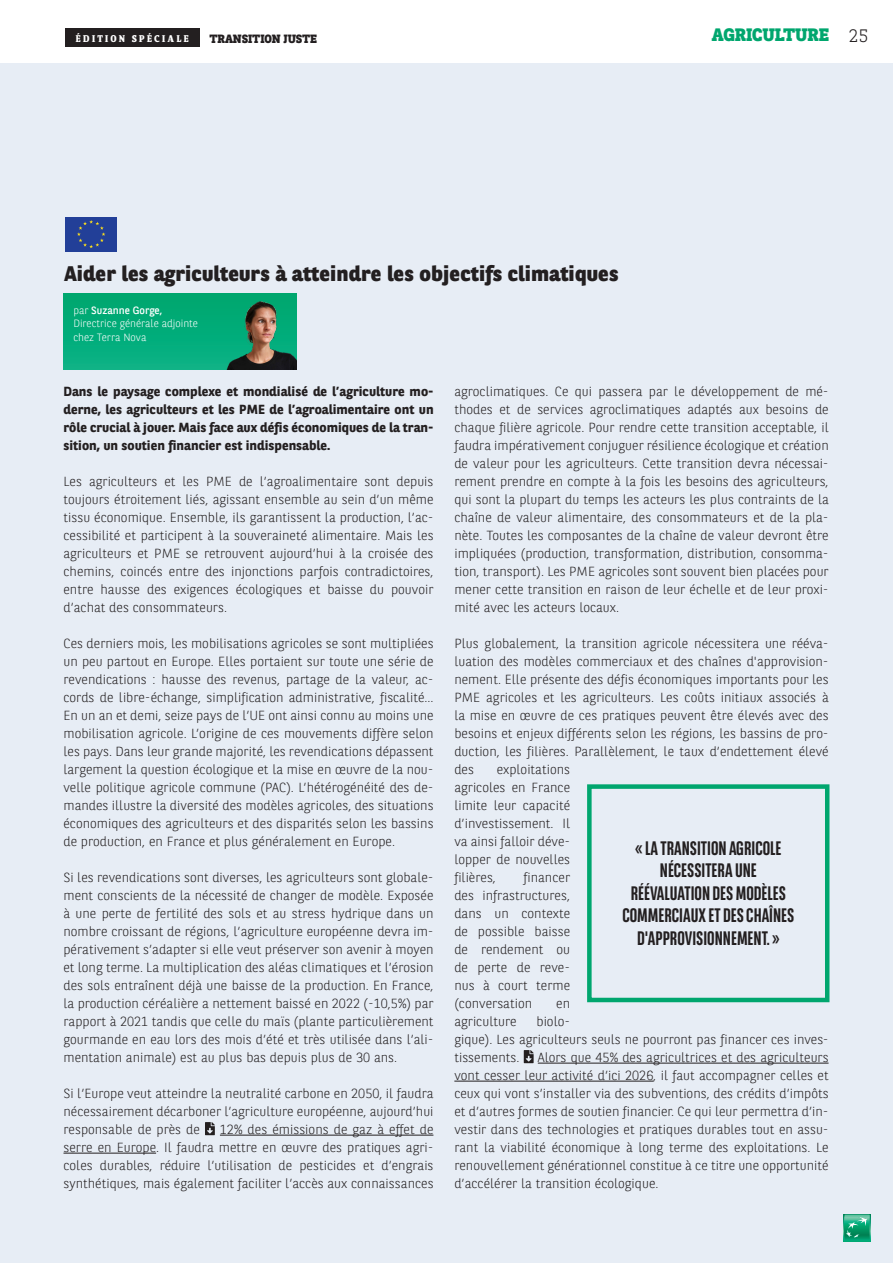
<style>
.page{position:relative;width:893px;height:1263px;background:#fff}
.page>*{position:absolute;margin:0;border:0;box-sizing:border-box;transform-origin:0 0}
.t1{font:800 21px "BNPP Sans";letter-spacing:.01em;color:#231f20}
.KOP_SACKERS{font:700 19.5px/22.5px "BNPP Sans Condensed";color:#231f20;text-align:center}
.KOP_CHRONICLE{font:800 18px "BNPP Slab Serif";letter-spacing:-.01em;color:#00a66e}
.KOP_CHRONICLE-2{font:300 18px "BNPP Slab Serif";color:#231f20}
.KOP_SACKERS-2{font:300 13.2px/18px "BNPP Sans";color:#231f20;text-align:justify}
.KOP_SACKERS-3{font:700 13.2px/18px "BNPP Sans";color:#231f20;text-align:justify}
.KOP_CHRONICLE-3{font:800 12px "BNPP Slab Serif";letter-spacing:-.01em;color:#231f20}
.t2{font:300 10.5px/13.5px "BNPP Sans";color:#fff}
.KOP_CHRONICLE-4{font:800 9.75px "BNPP Serif";letter-spacing:.2em;color:#fff}
.s1{font-weight:400}
</style>
<div class="page">
<div style="left:0;top:64px;width:893px;height:1199px;background:#e7edf5"></div>
<svg style="left:843px;top:1214px;width:27px;height:27px"></svg>
<svg style="left:844px;top:1214px;width:26px;height:26px"></svg>
<div style="left:65px;top:29px;width:134px;height:18px;background:#231f20"></div>
<div style="left:64px;top:293px;width:233px;height:76px;background:#00ac79"></div>
<hr style="left:220px;top:1135px;width:213px;height:1px;background:#231f20">
<hr style="left:63px;top:1153px;width:93px;height:1px;background:#231f20">
<svg style="left:205px;top:1122px;width:10px;height:13px"></svg>
<hr style="left:538px;top:1063px;width:291px;height:1px;background:#231f20">
<hr style="left:454px;top:1081px;width:199px;height:1px;background:#231f20">
<svg style="left:524px;top:1050px;width:10px;height:13px"></svg>
<div style="left:587px;top:784px;width:242px;height:218px;border:4px solid #00a66e"></div>
<img style="left:222px;top:293px;width:75px;height:76px">
<div style="left:66px;top:217px;width:51px;height:34px;background:#223f98"></div>
<svg style="left:77px;top:220px;width:28px;height:28px"></svg>
<p class="KOP_CHRONICLE-4" style="left:76px;top:31px;width:115px">ÉDITION SPÉCIALE</p>
<p class="KOP_CHRONICLE-3" style="left:210px;top:30px;width:109px">TRANSITION JUSTE</p>
<p class="KOP_CHRONICLE" style="left:712px;top:22px;width:119px">AGRICULTURE</p>
<p class="KOP_CHRONICLE-2" style="left:849px;top:23px;width:21px">25</p>
<p class="t1" style="left:64px;top:259px;width:555px">Aider les agriculteurs à atteindre les objectifs climatiques</p>
<p class="t2" style="left:73px;top:303px;width:126px">par <span class="s1">Suzanne Gorge,<br></span>Directrice générale adjointe chez Terra Nova</p>
<p class="KOP_SACKERS-3" style="left:63px;top:382px;width:372px">Dans le paysage complexe et mondialisé de l’agriculture mo&shy;derne, les agriculteurs et les PME de l’agroalimentaire ont un rôle crucial à jouer. Mais face aux défis économiques de la tran&shy;sition, un soutien financier est indispensable.</p>
<p class="KOP_SACKERS-2" style="left:63px;top:472px;width:372px">Les agriculteurs et les PME de l’agroalimentaire sont depuis toujours étroitement liés, agissant ensemble au sein d’un même tissu économique. Ensemble, ils garantissent la production, l’ac&shy;cessibilité et participent à la souveraineté alimentaire. Mais les agriculteurs et PME se retrouvent aujourd’hui à la croisée des chemins, coincés entre des injonctions parfois contradictoires, entre hausse des exigences écologiques et baisse du pouvoir d’achat des consommateurs.</p>
<p class="KOP_SACKERS-2" style="left:63px;top:634px;width:372px">Ces derniers mois, les mobilisations agricoles se sont multipliées un peu partout en Europe. Elles portaient sur toute une série de revendications : hausse des revenus, partage de la valeur, ac&shy;cords de libre-échange, simplification administrative, fiscalité… En un an et demi, seize pays de l’UE ont ainsi connu au moins une mobilisation agricole. L’origine de ces mouvements diffère selon les pays. Dans leur grande majorité, les revendications dépassent largement la question écologique et la mise en œuvre de la nou&shy;velle politique agricole commune (PAC). L’hétérogénéité des de&shy;mandes illustre la diversité des modèles agricoles, des situations économiques des agriculteurs et des disparités selon les bassins de production, en France et plus généralement en Europe.</p>
<p class="KOP_SACKERS-2" style="left:63px;top:868px;width:372px">Si les revendications sont diverses, les agriculteurs sont globale&shy;ment conscients de la nécessité de changer de modèle. Exposée à une perte de fertilité des sols et au stress hydrique dans un nombre croissant de régions, l’agriculture européenne devra im&shy;pérativement s’adapter si elle veut préserver son avenir à moyen et long terme. La multiplication des aléas climatiques et l’érosion des sols entraînent déjà une baisse de la production. En France, la production céréalière a nettement baissé en 2022 (-10,5%) par rapport à 2021 tandis que celle du maïs (plante particulièrement gourmande en eau lors des mois d’été et très utilisée dans l’ali&shy;mentation animale) est au plus bas depuis plus de 30 ans.</p>
<p class="KOP_SACKERS-2" style="left:63px;top:1084px;width:372px">Si l’Europe veut atteindre la neutralité carbone en 2050, il faudra nécessairement décarboner l’agriculture européenne, aujourd’hui responsable de près de</p>
<p class="KOP_SACKERS-2" style="left:63px;top:1120px;width:372px;text-indent:156px">12% des émissions de gaz à effet de serre en Europe. Il faudra mettre en œuvre des pratiques agri&shy;coles durables, réduire l’utilisation de pesticides et d’engrais synthétiques, mais également faciliter l’accès aux connaissances</p>
<p class="KOP_SACKERS-2" style="left:454px;top:382px;width:376px">agroclimatiques. Ce qui passera par le développement de mé&shy;thodes et de services agroclimatiques adaptés aux besoins de chaque filière agricole. Pour rendre cette transition acceptable, il faudra impérativement conjuguer résilience écologique et création de valeur pour les agriculteurs. Cette transition devra nécessai&shy;rement prendre en compte à la fois les besoins des agriculteurs, qui sont la plupart du temps les acteurs les plus contraints de la chaîne de valeur alimentaire, des consommateurs et de la pla&shy;nète. Toutes les composantes de la chaîne de valeur devront être impliquées (production, transformation, distribution, consomma&shy;tion, transport). Les PME agricoles sont souvent bien placées pour mener cette transition en raison de leur échelle et de leur proxi&shy;mité avec les acteurs locaux.</p>
<p class="KOP_SACKERS-2" style="left:454px;top:634px;width:376px">Plus globalement, la transition agricole nécessitera une rééva&shy;luation des modèles commerciaux et des chaînes d'approvision&shy;nement. Elle présente des défis économiques importants pour les PME agricoles et les agriculteurs. Les coûts initiaux associés à la mise en œuvre de ces pratiques peuvent être élevés avec des besoins et enjeux différents selon les régions, les bassins de pro&shy;duction, les filières. Parallèlement, le taux d’endettement élevé des</p>
<p class="KOP_SACKERS-2" style="left:454px;top:760px;width:117px;text-indent:42px">exploitations agricoles en France limite leur capacité d’investissement. Il va ainsi falloir déve&shy;lopper de nouvelles filières,</p>
<p class="KOP_SACKERS" style="left:622px;top:836px;width:173px">« LA TRANSITION AGRICOLE<br>NÉCESSITERA UNE<br>RÉÉVALUATION DES MODÈLES<br>COMMERCIAUX ET DES CHAÎNES<br>D'APPROVISIONNEMENT. »</p>
<p class="KOP_SACKERS-2" style="left:454px;top:868px;width:117px;text-indent:69px">financer des infrastructures, dans un contexte de possible baisse de rendement ou de perte de reve&shy;nus à court terme (conversation</p>
<p class="KOP_SACKERS-2" style="left:556px;top:994px;width:15px">en</p>
<p class="KOP_SACKERS-2" style="left:454px;top:1012px;width:376px;text-align:left;text-indent:82px">biolo-<br>gique). Les agriculteurs seuls ne pourront pas financer ces inves&shy;tissements.</p>
<p class="KOP_SACKERS-2" style="left:454px;top:1012px;width:64px">agriculture</p>
<p class="KOP_SACKERS-2" style="left:454px;top:1048px;width:376px;text-indent:83px">Alors que 45% des agricultrices et des agriculteurs vont cesser leur activité d’ici 2026, il faut accompagner celles et ceux qui vont s’installer via des subventions, des crédits d’impôts et d’autres formes de soutien financier. Ce qui leur permettra d’in&shy;vestir dans des technologies et pratiques durables tout en assu&shy;rant la viabilité économique à long terme des exploitations. Le renouvellement générationnel constitue à ce titre une opportunité d’accélérer la transition écologique.</p>
</div>
